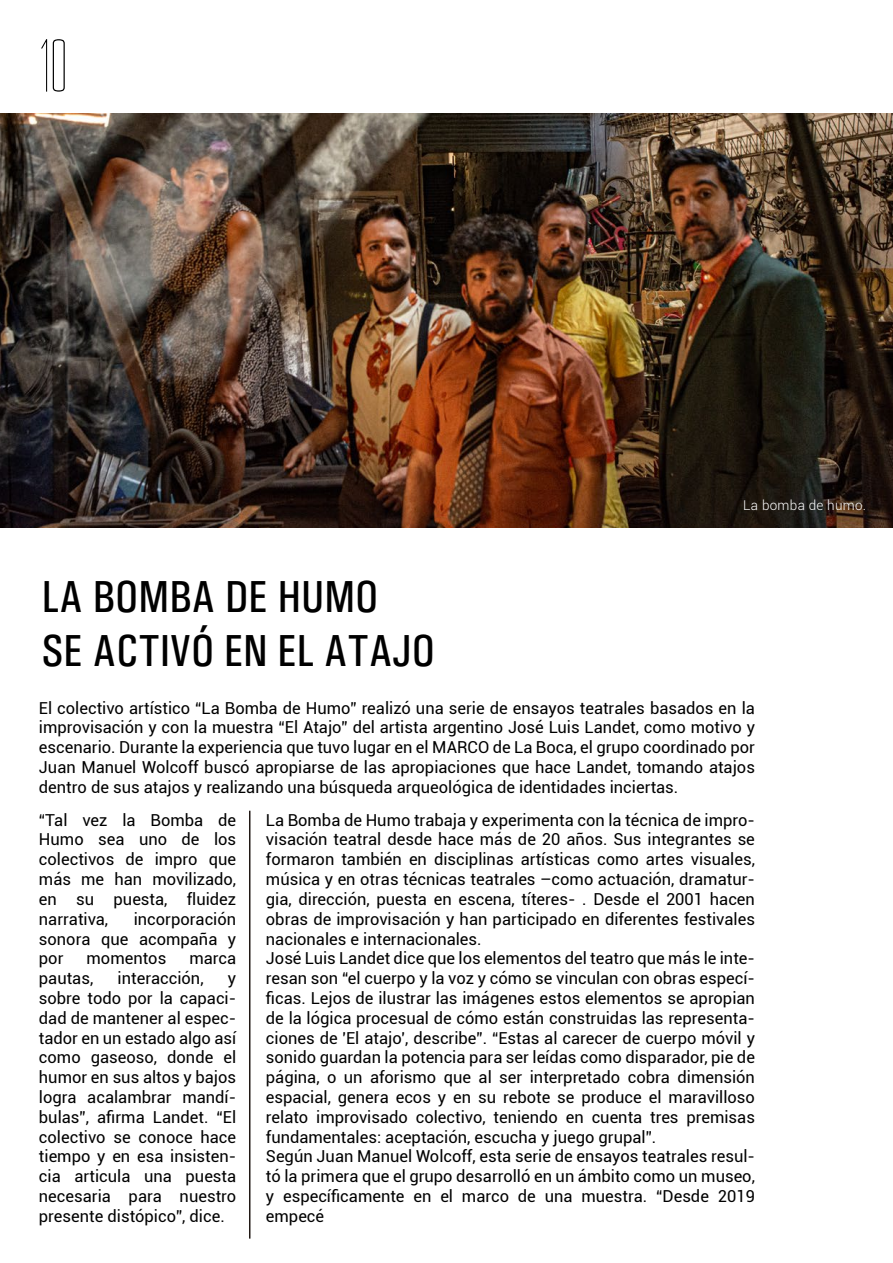
<style>
.page{position:relative;width:893px;height:1263px;background:#fff}
.page>*{position:absolute;margin:0;border:0;box-sizing:border-box;transform-origin:0 0}
.t1{font:76.05px "Tall Films";color:#000}
.t2{font:45px/54px "Univers Condensed";color:#000}
.t3{font:16.5px/19.8px "Roboto";color:#000;text-align:justify}
.t4{font:300 13.5px "Roboto";letter-spacing:.02em;color:#fff}
</style>
<div class="page">
<hr style="left:892px;top:0;width:1px;height:1263px;background:#f5f869">
<hr style="left:249px;top:811px;width:1px;height:427px;background:#211915">
<img style="left:0;top:114px;width:893px;height:414px">
<h1 class="t1" style="left:38px;top:31px;width:31px">10</h1>
<p class="t4" style="left:743px;top:496px;width:124px">La bomba de humo.</p>
<h2 class="t2" style="left:42px;top:569px;width:395px">LA BOMBA DE HUMO<br>SE ACTIVÓ EN EL ATAJO</h2>
<p class="t3" style="left:39px;top:697px;width:717px">El colectivo artístico “La Bomba de Humo” realizó una serie de ensayos teatrales basados en la improvisación y con la muestra “El Atajo” del artista argentino José Luis Landet, como motivo y escenario. Durante la experiencia que tuvo lugar en el MARCO de La Boca, el grupo coordinado por Juan Manuel Wolcoff buscó apropiarse de las apropiaciones que hace Landet, tomando atajos dentro de sus atajos y realizando una búsqueda arqueológica de identidades inciertas.</p>
<p class="t3" style="left:39px;top:809px;width:199px">“Tal vez la Bomba de Humo sea uno de los colectivos de impro que más me han movilizado, en su puesta, fluidez narrativa,</p>
<p class="t3" style="left:266px;top:809px;width:491px;text-align:left">La Bomba de Humo trabaja y experimenta con la técnica de impro&shy;visación teatral desde hace más de 20 años. Sus integrantes se formaron también en disciplinas artísticas como artes visuales, música y en otras técnicas teatrales –como actuación, dramatur&shy;gia, dirección, puesta en escena, títeres- . Desde el 2001 hacen obras de improvisación y han participado en diferentes festivales nacionales e internacionales.<br>José Luis Landet dice que los elementos del teatro que más le inte&shy;resan son “el cuerpo y la voz y cómo se vinculan con obras especí&shy;ficas. Lejos de ilustrar las imágenes estos elementos se apropian de la lógica procesual de cómo están construidas las representa&shy;ciones de 'El atajo', describe”. “Estas al carecer de cuerpo móvil y sonido guardan la potencia para ser leídas como disparador, pie de página, o un aforismo que al ser interpretado cobra dimensión espacial, genera ecos y en su rebote se produce el maravilloso relato improvisado colectivo, teniendo en cuenta tres premisas fundamentales: aceptación, escucha y juego grupal”.<br>Según Juan Manuel Wolcoff, esta serie de ensayos teatrales resul&shy;tó la primera que el grupo desarrolló en un ámbito como un museo, y específicamente en el marco de una muestra. “Desde 2019 empecé</p>
<p class="t3" style="left:39px;top:908px;width:199px;text-indent:95px">incorporación sonora que acompaña y por</p>
<p class="t3" style="left:87px;top:948px;width:81px">momentos</p>
<p class="t3" style="left:189px;top:948px;width:48px">marca</p>
<p class="t3" style="left:39px;top:968px;width:56px">pautas,</p>
<p class="t3" style="left:118px;top:968px;width:87px">interacción,</p>
<p class="t3" style="left:39px;top:968px;width:199px;text-indent:189px">y sobre todo por la capaci&shy;dad de mantener al espec&shy;tador en un estado algo así como gaseoso, donde el humor en sus altos y bajos logra acalambrar mandí&shy;bulas”, afirma Landet. “El colectivo se conoce hace tiempo y en esa insisten&shy;cia articula una puesta necesaria para nuestro presente distópico”, dice.</p>
</div>
